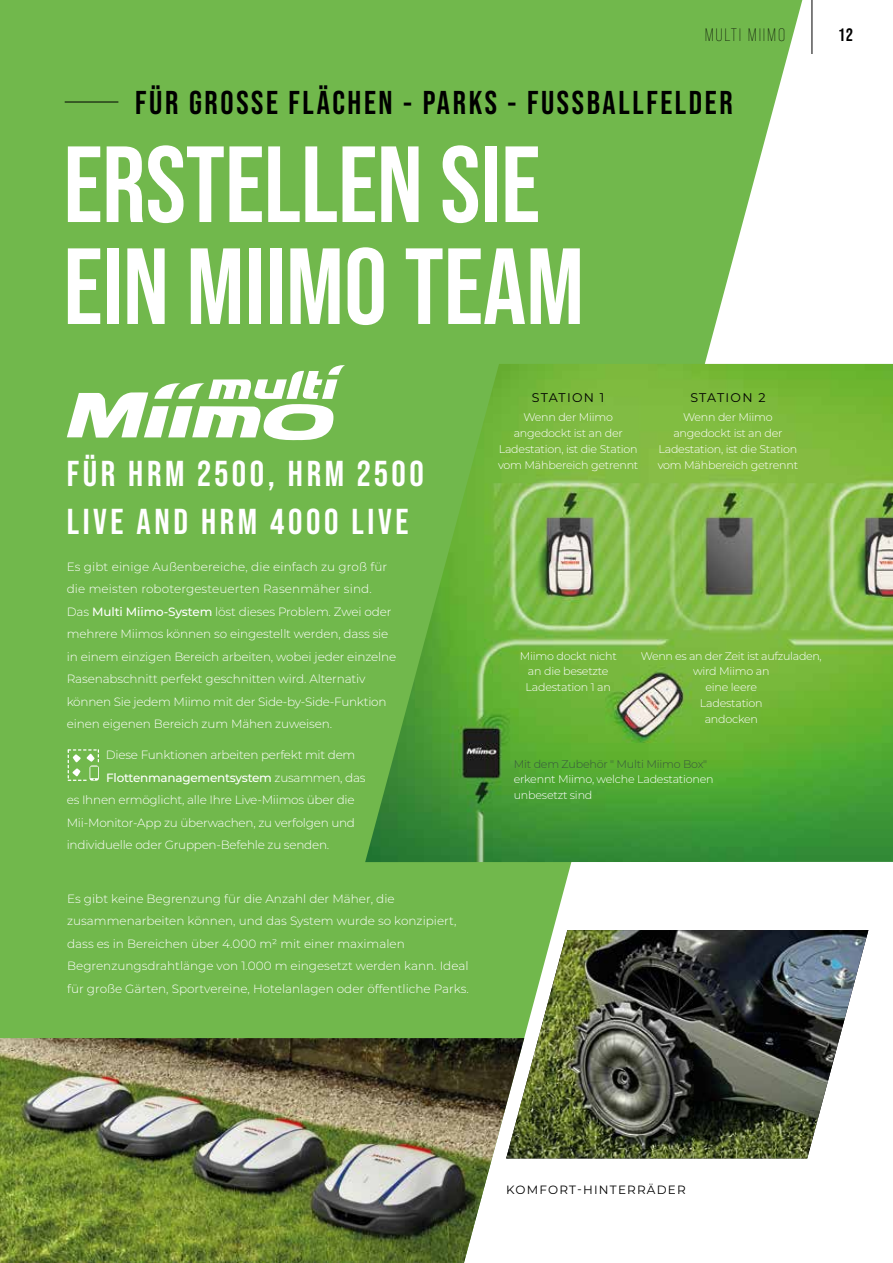
<style>
.page{position:relative;width:893px;height:1263px;background:#fff}
.page>*{position:absolute;margin:0;border:0;box-sizing:border-box;transform-origin:0 0}
.t1{font:700 108px/102px "Bebas Neue Pro";color:#fff}
.t2{font:700 36px/48px "Bebas Neue Pro";letter-spacing:.1em;color:#fff}
.t3{font:700 33px "Bebas Neue Pro";letter-spacing:.08em;color:#000}
.t4{font:300 18px "Bebas Neue Pro";letter-spacing:.1em;color:#000}
.t5{font:700 18px "Bebas Neue Pro";color:#000}
.t6{font:12.6px "Montserrat";letter-spacing:.095em;color:#000}
.t7{font:300 12px/22.5px "Montserrat";letter-spacing:-.01em;color:#fff}
.t8{font:500 12px "Montserrat";letter-spacing:-.02em;color:#fff}
.t9{font:12px "Montserrat";letter-spacing:.1em;color:#000}
.t10{font:300 11.1px/15.9px "Montserrat";letter-spacing:-.02em;color:#fff;text-align:center}
.t11{font:300 11.1px "Montserrat";letter-spacing:-.02em;color:#39573d}
.s1{font-weight:500}
.s2{font-weight:300}
</style>
<div class="page">
<div style="left:0;top:0;width:802px;height:1159px;background:#71b84c"></div>
<hr style="left:65px;top:102px;width:53px;height:1px;background:#000">
<img style="left:365px;top:364px;width:528px;height:498px">
<img style="left:506px;top:930px;width:362px;height:228px">
<img style="left:0;top:1038px;width:524px;height:225px">
<svg style="left:68px;top:749px;width:31px;height:32px"></svg>
<svg style="left:67px;top:364px;width:278px;height:77px"></svg>
<img style="left:0;top:378px;width:1px;height:240px">
<hr style="left:812px;top:0;width:1px;height:54px;background:#000">
<h3 class="t4" style="left:705px;top:25px;width:82px">MULTI MIIMO</h3>
<h3 class="t3" style="left:135px;top:84px;width:599px">FÜR GROSSE FLÄCHEN - PARKS - FUSSBALLFELDER</h3>
<h1 class="t1" style="left:63px;top:132px;width:522px">ERSTELLEN SIE<br>EIN MIIMO TEAM</h1>
<h3 class="t5" style="left:839px;top:25px;width:15px">12</h3>
<h2 class="t2" style="left:67px;top:449px;width:359px">FÜR HRM 2500, HRM 2500<br>LIVE AND HRM 4000 LIVE</h2>
<p class="t7" style="left:67px;top:555px;width:331px">Es gibt einige Außenbereiche, die einfach zu groß für die meisten robotergesteuerten Rasenmäher sind.<br>Das <span class="s1">Multi Miimo-System</span> löst dieses Problem. Zwei oder mehrere Miimos können so eingestellt werden, dass sie in einem einzigen Bereich arbeiten, wobei jeder einzelne Rasenabschnitt perfekt geschnitten wird. Alternativ können Sie jedem Miimo mit der Side-by-Side-Funktion einen eigenen Bereich zum Mähen zuweisen.</p>
<p class="t7" style="left:106px;top:743px;width:251px">Diese Funktionen arbeiten perfekt mit dem</p>
<p class="t8" style="left:106px;top:769px;width:261px">Flottenmanagementsystem <span class="s2">zusammen, das</span></p>
<p class="t7" style="left:67px;top:788px;width:289px">es Ihnen ermöglicht, alle Ihre Live-Miimos über die</p>
<p class="t7" style="left:67px;top:811px;width:290px">Mii-Monitor-App zu überwachen, zu verfolgen und</p>
<p class="t7" style="left:67px;top:833px;width:264px">individuelle oder Gruppen-Befehle zu senden.</p>
<p class="t7" style="left:67px;top:887px;width:403px">Es gibt keine Begrenzung für die Anzahl der Mäher, die zusammenarbeiten können, und das System wurde so konzipiert, dass es in Bereichen über 4.000 m² mit einer maximalen Begrenzungsdrahtlänge von 1.000 m eingesetzt werden kann. Ideal für große Gärten, Sportvereine, Hotelanlagen oder öffentliche Parks.</p>
<p class="t6" style="left:532px;top:389px;width:74px">STATION 1</p>
<p class="t6" style="left:690px;top:389px;width:77px">STATION 2</p>
<p class="t10" style="left:498px;top:409px;width:142px">Wenn der Miimo angedockt ist an der<br>Ladestation, ist die Station vom Mähbereich getrennt</p>
<p class="t10" style="left:658px;top:409px;width:142px">Wenn der Miimo angedockt ist an der<br>Ladestation, ist die Station vom Mähbereich getrennt</p>
<p class="t10" style="left:520px;top:647px;width:99px">Miimo dockt nicht an die besetzte<br>Ladestation 1 an</p>
<p class="t10" style="left:641px;top:647px;width:183px">Wenn es an der Zeit ist aufzuladen, wird Miimo an<br>eine leere<br>Ladestation<br>andocken</p>
<p class="t11" style="left:514px;top:756px;width:195px">Mit dem Zubehör " Multi Miimo Box"</p>
<p class="t10" style="left:514px;top:771px;width:201px;text-align:left">erkennt Miimo, welche Ladestationen unbesetzt sind</p>
<p class="t9" style="left:506px;top:1181px;width:181px">KOMFORT-HINTERRÄDER</p>
</div>
